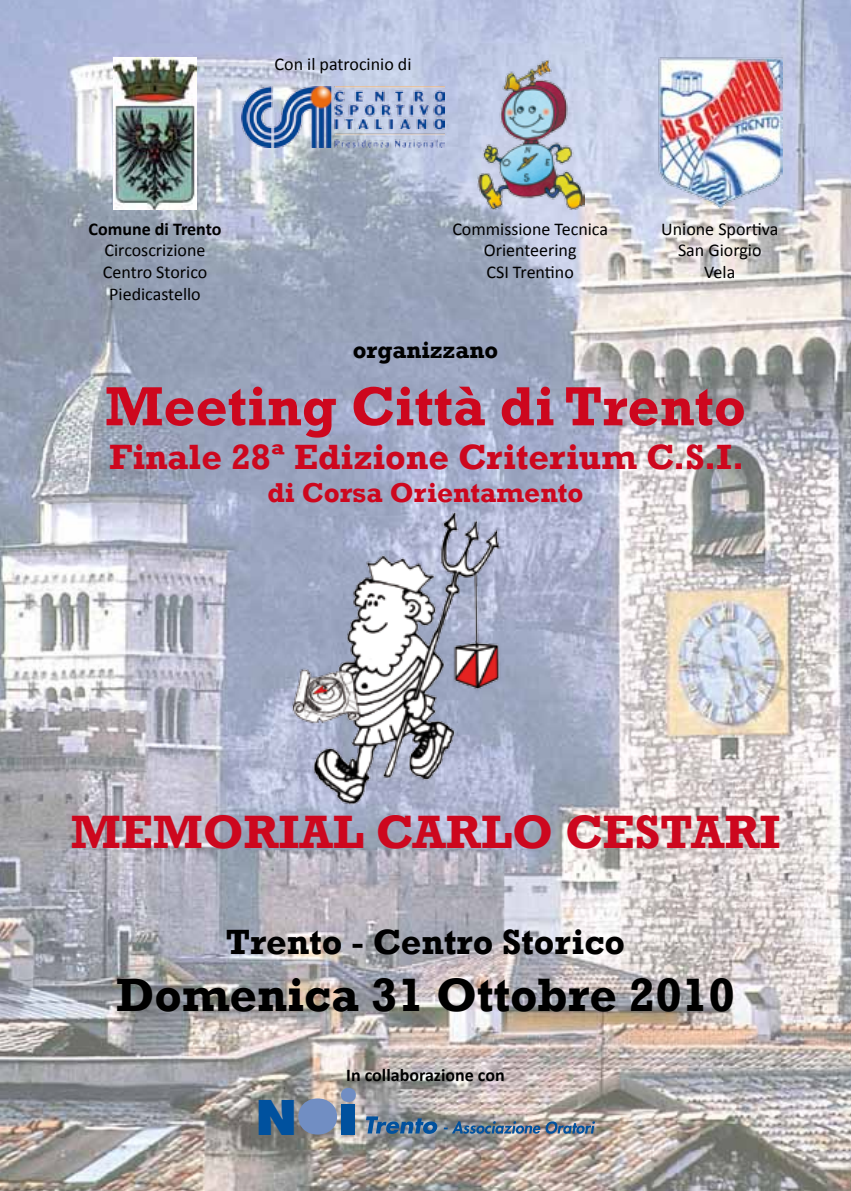
<style>
.page{position:relative;width:851px;height:1191px;background:#fff}
.page>*{position:absolute;margin:0;border:0;box-sizing:border-box;transform-origin:0 0}
.t1{font:700 56px "Rockwell";color:#cd071e}
.t2{font:700 48px "Rockwell";color:#000}
.t3{font:700 48px "Rockwell";color:#cd071e}
.t4{font:800 46.4px "Futura LT";color:#00519e}
.t5{font:700 36px "Rockwell";color:#cd071e}
.t6{font:700 36px "Rockwell";color:#000}
.t7{font:700 28px "Rockwell";color:#cd071e}
.t8{font:700 24px "Rockwell";color:#000}
.t9{font:18px/21.6px "Calibri";color:#000;text-align:center}
.t10{font:700 18px "Calibri";color:#000}
</style>
<div class="page">
<img style="left:0;top:0;width:850px;height:1191px">
<img style="left:289px;top:510px;width:213px;height:294px">
<img style="left:113px;top:57px;width:84px;height:153px">
<svg style="left:298px;top:1087px;width:58px;height:47px;background:#7a90b1"></svg>
<img style="left:366px;top:1116px;width:229px;height:17px">
<img style="left:657px;top:57px;width:125px;height:152px">
<img style="left:476px;top:57px;width:108px;height:153px">
<img style="left:241px;top:86px;width:204px;height:61px">
<p class="t9" style="left:274px;top:53px;width:138px">Con il patrocinio di</p>
<p class="t10" style="left:88px;top:217px;width:134px">Comune di Trento</p>
<p class="t9" style="left:103px;top:239px;width:106px">Circoscrizione<br>Centro Storico<br>Piedicastello</p>
<p class="t9" style="left:452px;top:217px;width:157px">Commissione Tecnica<br>Orienteering<br>CSI Trentino</p>
<p class="t9" style="left:661px;top:217px;width:119px">Unione Sportiva<br>San Giorgio<br>Vela</p>
<h3 class="t8" style="left:353px;top:335px;width:147px">organizzano</h3>
<h1 class="t1" style="left:105px;top:372px;width:642px">Meeting Città di Trento</h1>
<h3 class="t5" style="left:109px;top:434px;width:637px">Finale 28ª Edizione Criterium C.S.I.</h3>
<h3 class="t7" style="left:267px;top:476px;width:317px">di Corsa Orientamento</h3>
<h2 class="t3" style="left:71px;top:802px;width:711px">MEMORIAL CARLO CESTARI</h2>
<h3 class="t6" style="left:226px;top:920px;width:401px">Trento - Centro Storico</h3>
<h2 class="t2" style="left:116px;top:966px;width:620px">Domenica 31 Ottobre 2010</h2>
<h3 class="t4" style="left:256px;top:1088px;width:42px">N</h3>
<p class="t10" style="left:346px;top:1063px;width:160px">In collaborazione con</p>
</div>
